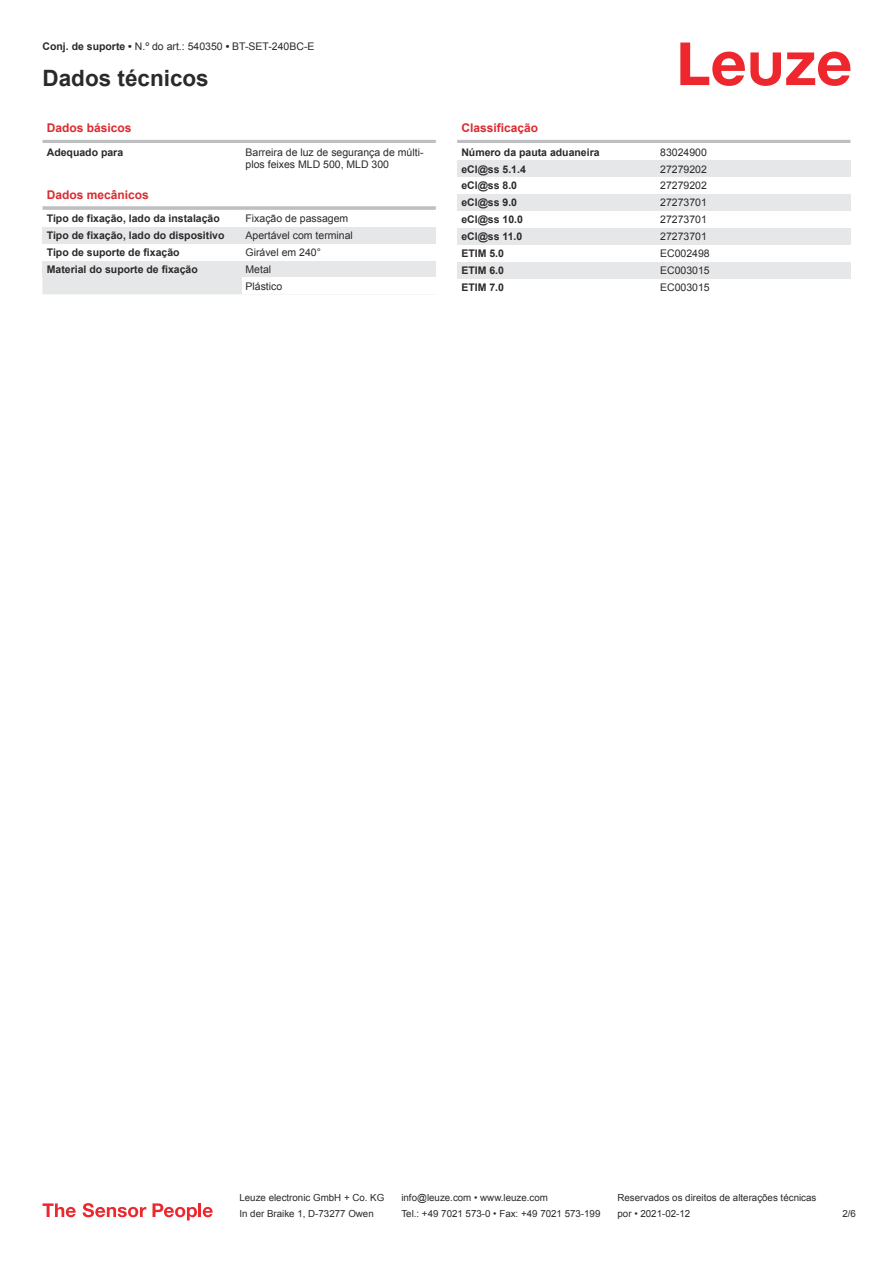
<style>
.page{position:relative;width:893px;height:1263px;background:#fff}
.page>*{position:absolute;margin:0;border:0;box-sizing:border-box;transform-origin:0 0}
.t1{font:700 22.5px "Arial";color:#2b292a}
.t2{font:700 12px "Arial";color:#db2a30}
.t3{font:10.5px/12.6px "Arial";color:#2b292a}
.t4{font:700 10.5px "Arial";color:#2b292a}
.t5{font:9.75px "Arial";color:#2b292a}
.s1{font-weight:700}
</style>
<div class="page">
<svg style="left:680px;top:43px;width:170px;height:43px"></svg>
<div style="left:43px;top:277px;width:199px;height:17px;background:#e6e7e9"></div>
<hr style="left:43px;top:140px;width:393px;height:3px;background:#bdbfc1">
<hr style="left:43px;top:206px;width:393px;height:4px;background:#c6c8ca">
<div style="left:43px;top:227px;width:199px;height:17px;background:#e6e7e9"></div>
<div style="left:242px;top:227px;width:194px;height:17px;background:#e6e7e9"></div>
<div style="left:43px;top:261px;width:199px;height:16px;background:#e6e7e9"></div>
<div style="left:242px;top:261px;width:194px;height:16px;background:#e6e7e9"></div>
<hr style="left:457px;top:140px;width:393px;height:3px;background:#bdbfc1">
<div style="left:457px;top:160px;width:200px;height:17px;background:#e6e7e9"></div>
<div style="left:657px;top:160px;width:193px;height:17px;background:#e6e7e9"></div>
<div style="left:457px;top:194px;width:200px;height:17px;background:#e6e7e9"></div>
<div style="left:657px;top:194px;width:193px;height:17px;background:#e6e7e9"></div>
<div style="left:457px;top:228px;width:200px;height:17px;background:#e6e7e9"></div>
<div style="left:657px;top:228px;width:193px;height:17px;background:#e6e7e9"></div>
<div style="left:457px;top:262px;width:200px;height:17px;background:#e6e7e9"></div>
<div style="left:657px;top:262px;width:193px;height:17px;background:#e6e7e9"></div>
<svg style="left:43px;top:1203px;width:33px;height:14px"></svg>
<svg style="left:83px;top:1203px;width:63px;height:14px"></svg>
<svg style="left:153px;top:1203px;width:44px;height:17px"></svg>
<hr style="left:198px;top:1203px;width:3px;height:14px;background:#ed272d">
<svg style="left:203px;top:1207px;width:10px;height:10px"></svg>
<p class="t3" style="left:43px;top:41px;width:274px"><span class="s1">Conj. de suporte •</span> N.º do art.: 540350 <span class="s1">•</span> BT-SET-240BC-E</p>
<h1 class="t1" style="left:43px;top:70px;width:168px">Dados técnicos</h1>
<p class="t2" style="left:47px;top:123px;width:86px">Dados básicos</p>
<p class="t4" style="left:47px;top:148px;width:78px">Adequado para</p>
<p class="t3" style="left:246px;top:147px;width:179px">Barreira de luz de segurança de múlti&shy;plos feixes MLD 500, MLD 300</p>
<p class="t2" style="left:47px;top:190px;width:104px">Dados mecânicos</p>
<p class="t4" style="left:47px;top:214px;width:175px">Tipo de fixação, lado da instalação</p>
<p class="t3" style="left:246px;top:213px;width:104px">Fixação de passagem</p>
<p class="t4" style="left:47px;top:231px;width:179px">Tipo de fixação, lado do dispositivo</p>
<p class="t3" style="left:246px;top:230px;width:109px">Apertável com terminal</p>
<p class="t4" style="left:47px;top:248px;width:134px">Tipo de suporte de fixação</p>
<p class="t3" style="left:246px;top:247px;width:77px">Girável em 240°</p>
<p class="t4" style="left:47px;top:265px;width:153px">Material do suporte de fixação</p>
<p class="t3" style="left:246px;top:262px;width:38px;line-height:17px">Metal<br>Plástico</p>
<p class="t2" style="left:461px;top:123px;width:78px">Classificação</p>
<p class="t4" style="left:461px;top:148px;width:140px">Número da pauta aduaneira</p>
<p class="t3" style="left:660px;top:147px;width:48px">83024900</p>
<p class="t4" style="left:461px;top:165px;width:66px">eCl@ss 5.1.4</p>
<p class="t3" style="left:660px;top:164px;width:48px">27279202</p>
<p class="t4" style="left:461px;top:182px;width:57px">eCl@ss 8.0</p>
<p class="t3" style="left:660px;top:180px;width:48px">27279202</p>
<p class="t4" style="left:461px;top:199px;width:57px">eCl@ss 9.0</p>
<p class="t3" style="left:660px;top:197px;width:48px">27273701</p>
<p class="t4" style="left:461px;top:216px;width:63px">eCl@ss 10.0</p>
<p class="t3" style="left:660px;top:214px;width:48px">27273701</p>
<p class="t4" style="left:461px;top:233px;width:63px">eCl@ss 11.0</p>
<p class="t3" style="left:660px;top:231px;width:48px">27273701</p>
<p class="t4" style="left:461px;top:249px;width:44px">ETIM 5.0</p>
<p class="t3" style="left:660px;top:248px;width:51px">EC002498</p>
<p class="t4" style="left:461px;top:266px;width:44px">ETIM 6.0</p>
<p class="t3" style="left:660px;top:265px;width:51px">EC003015</p>
<p class="t4" style="left:461px;top:283px;width:44px">ETIM 7.0</p>
<p class="t3" style="left:660px;top:282px;width:51px">EC003015</p>
<p class="t5" style="left:239px;top:1194px;width:146px">Leuze electronic GmbH + Co. KG</p>
<p class="t5" style="left:401px;top:1194px;width:148px">info@leuze.com • www.leuze.com</p>
<p class="t5" style="left:617px;top:1194px;width:200px">Reservados os direitos de alterações técnicas</p>
<p class="t5" style="left:239px;top:1210px;width:136px">In der Braike 1, D-73277 Owen</p>
<p class="t5" style="left:401px;top:1210px;width:201px">Tel.: +49 7021 573-0 • Fax: +49 7021 573-199</p>
<p class="t5" style="left:617px;top:1210px;width:74px">por • 2021-02-12</p>
<p class="t5" style="left:842px;top:1210px;width:15px">2 /6</p>
</div>
